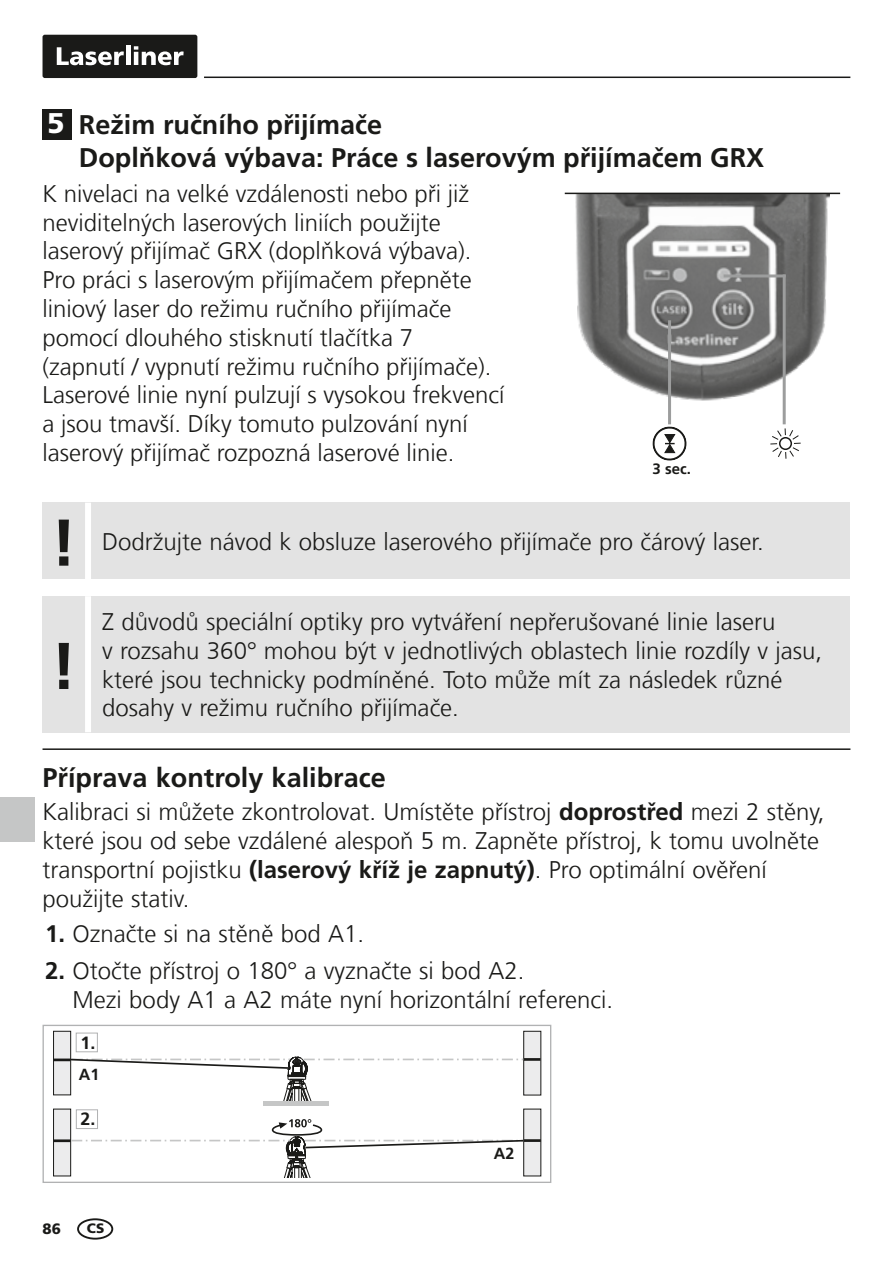
<style>
.page{position:relative;width:893px;height:1263px;background:#fff}
.page>*{position:absolute;margin:0;border:0;box-sizing:border-box;transform-origin:0 0}
.t1{font:700 66px "Frutiger LT Com";color:#1a1a18}
.t2{font:700 27px/32.4px "Frutiger LT Com";color:#1a1a18}
.t3{font:300 24px/28.8px "Frutiger LT Com";color:#1a1a18}
.t4{font:700 17.7px "Frutiger LT Com";color:#1a1a18}
.t5{font:700 16.2px "Frutiger LT Com";color:#1a1a18}
.t6{font:700 15px "Frutiger LT Com";color:#1a1a18}
.t7{font:900 15px "Frutiger LT Com";color:#1a1a18}
.t8{font:900 13.5px "Frutiger LT Com";color:#1a1a18}
.s1{font-weight:900;font-size:28.5px;color:#fff}
.s2{font-weight:700}
</style>
<div class="page">
<hr style="left:204px;top:77px;width:646px;height:1px;background:#1a1a18">
<div style="left:43px;top:35px;width:154px;height:43px;background:#1a1a18;border-radius:2px"></div>
<svg style="left:57px;top:47px;width:67px;height:18px"></svg>
<hr style="left:126px;top:46px;width:4px;height:19px;background:#fff">
<svg style="left:134px;top:46px;width:50px;height:19px"></svg>
<div style="left:43px;top:109px;width:29px;height:30px;background:#1a1a18"></div>
<div style="left:43px;top:503px;width:807px;height:76px;background:#e3e3e3"></div>
<div style="left:85px;top:503px;width:6px;height:76px;background:#fff"></div>
<div style="left:43px;top:596px;width:807px;height:136px;background:#e3e3e3"></div>
<div style="left:85px;top:596px;width:6px;height:136px;background:#fff"></div>
<hr style="left:43px;top:748px;width:807px;height:2px;background:#1a1a18">
<div style="left:43px;top:1025px;width:508px;height:158px;border:1px solid #b1b2b3"></div>
<div style="left:524px;top:1031px;width:17px;height:64px;background:#ececed"></div>
<div style="left:54px;top:1109px;width:17px;height:67px;background:#ececed"></div>
<div style="left:53px;top:1109px;width:18px;height:67px;border:1px solid #1a1a18"></div>
<div style="left:54px;top:1031px;width:17px;height:64px;background:#ececed"></div>
<div style="left:53px;top:1031px;width:18px;height:64px;border:1px solid #1a1a18"></div>
<hr style="left:53px;top:1058px;width:17px;height:3px;background:#1a1a18">
<hr style="left:53px;top:1139px;width:18px;height:3px;background:#1a1a18">
<div style="left:76px;top:1109px;width:22px;height:20px;border:1px solid #b1b2b3"></div>
<div style="left:76px;top:1032px;width:22px;height:20px;border:1px solid #b1b2b3"></div>
<div style="left:524px;top:1109px;width:17px;height:67px;background:#ececed"></div>
<svg style="left:71px;top:1119px;width:470px;height:59px"></svg>
<svg style="left:68px;top:1056px;width:455px;height:47px"></svg>
<hr style="left:264px;top:1101px;width:65px;height:4px;background:#c5c6c6">
<hr style="left:524px;top:1058px;width:17px;height:3px;background:#1a1a18">
<hr style="left:524px;top:1139px;width:17px;height:3px;background:#1a1a18">
<div style="left:77px;top:1218px;width:36px;height:21px;border:2px solid #1a1a18;border-radius:50%"></div>
<div style="left:0;top:798px;width:34px;height:44px;background:#c5c6c6"></div>
<img style="left:564px;top:193px;width:265px;height:230px">
<hr style="left:565px;top:193px;width:275px;height:1px;background:#1a1a18">
<svg style="left:652px;top:426px;width:35px;height:35px"></svg>
<svg style="left:770px;top:428px;width:31px;height:31px"></svg>
<div style="left:779px;top:437px;width:13px;height:13px;border:2px solid #1a1a18;border-radius:50%"></div>
<hr style="left:783px;top:274px;width:3px;height:150px;background:#9c9d9d">
<hr style="left:668px;top:320px;width:3px;height:104px;background:#9c9d9d">
<hr style="left:724px;top:274px;width:62px;height:3px;background:#9c9d9d">
<p class="t2" style="left:79px;top:109px;width:687px;text-indent:-32px"><span class="s1">5</span> Režim ručního přijímače<br>Doplňková výbava: Práce s laserovým přijímačem GRX</p>
<p class="t3" style="left:43px;top:179px;width:463px">K nivelaci na velké vzdálenosti nebo při již neviditelných laserových liniích použijte laserový přijímač GRX (doplňková výbava).<br>Pro práci s laserovým přijímačem přepněte liniový laser do režimu ručního přijímače pomocí dlouhého stisknutí tlačítka 7<br>(zapnutí / vypnutí režimu ručního přijímače).<br>Laserové linie nyní pulzují s vysokou frekvencí a jsou tmavší. Díky tomuto pulzování nyní laserový přijímač rozpozná laserové linie.</p>
<p class="t6" style="left:653px;top:460px;width:40px">3 sec.</p>
<h1 class="t1" style="left:51px;top:504px;width:27px">!</h1>
<h1 class="t1" style="left:51px;top:627px;width:27px">!</h1>
<p class="t3" style="left:102px;top:527px;width:663px">Dodržujte návod k obsluze laserového přijímače pro čárový laser.</p>
<p class="t3" style="left:102px;top:607px;width:722px">Z důvodů speciální optiky pro vytváření nepřerušované linie laseru<br>v rozsahu 360° mohou být v jednotlivých oblastech linie rozdíly v jasu, které jsou technicky podmíněné. Toto může mít za následek různé dosahy v režimu ručního přijímače.</p>
<p class="t2" style="left:43px;top:762px;width:345px">Příprava kontroly kalibrace</p>
<p class="t3" style="left:43px;top:798px;width:784px">Kalibraci si můžete zkontrolovat. Umístěte přístroj <span class="s2">doprostřed</span> mezi 2 stěny, které jsou od sebe vzdálené alespoň 5 m. Zapněte přístroj, k tomu uvolněte transportní pojistku <span class="s2">(laserový kříž je zapnutý)</span>. Pro optimální ověření použijte stativ.</p>
<p class="t3" style="left:45px;top:919px;width:320px"><span class="s2">1.</span> Označte si na stěně bod A1.</p>
<p class="t3" style="left:73px;top:956px;width:542px;text-indent:-27px"><span class="s2">2.</span> Otočte přístroj o 180° a vyznačte si bod A2.<br>Mezi body A1 a A2 máte nyní horizontální referenci.</p>
<p class="t4" style="left:80px;top:1032px;width:16px">1.</p>
<p class="t5" style="left:79px;top:1064px;width:22px">A1</p>
<p class="t4" style="left:81px;top:1109px;width:16px">2.</p>
<p class="t7" style="left:43px;top:1219px;width:20px">86</p>
<p class="t8" style="left:87px;top:1220px;width:19px">CS</p>
<p class="t5" style="left:494px;top:1144px;width:22px">A2</p>
</div>
